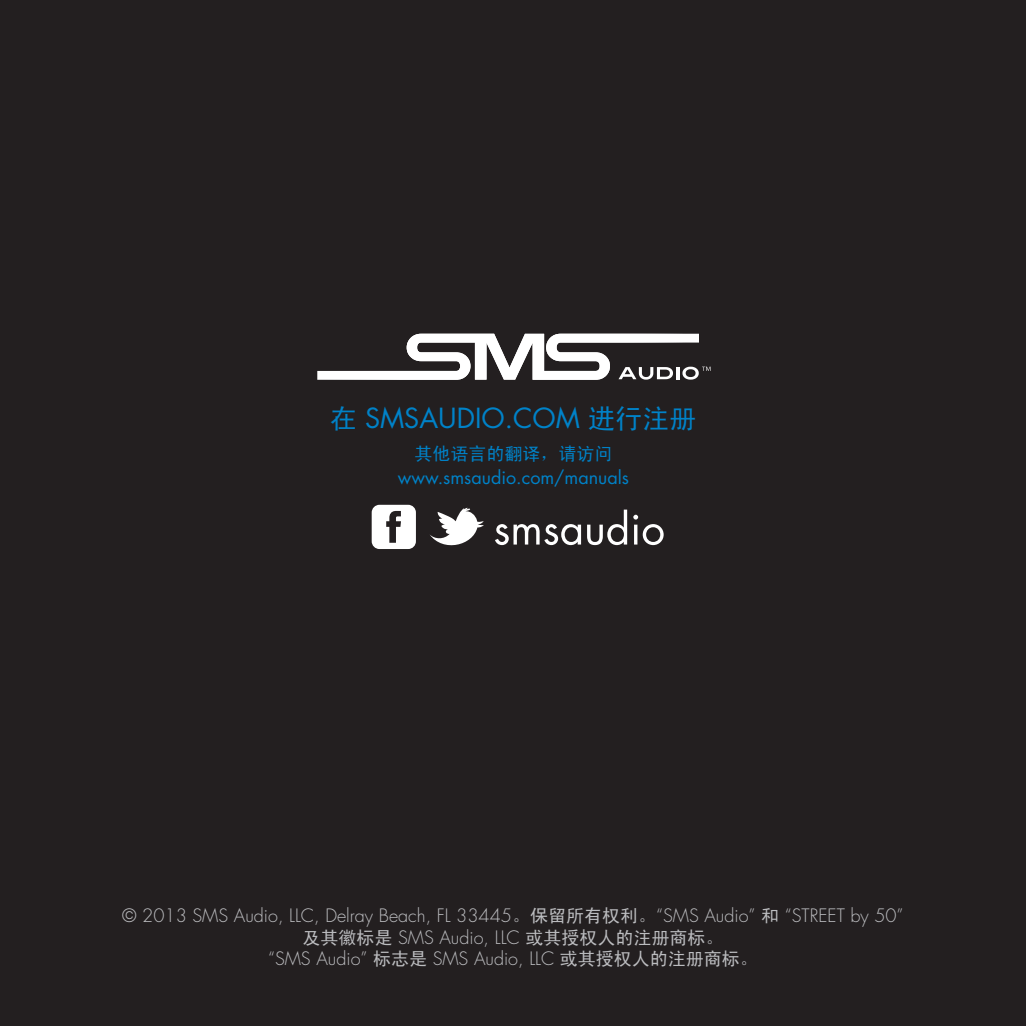
<style>
.page{position:relative;width:1026px;height:1026px;background:#231f20}
.page>*{position:absolute;margin:0;border:0;box-sizing:border-box;transform-origin:0 0}
.t1{font:27px "Futura Std";color:#0082c8}
.t2{font:300 18px/21.6px "Futura Std";color:#bcbdc0;text-align:center}
.t3{font:18px "Futura Std";color:#0082c8}
.t4{font:18px "Sim Hei";color:#0082c8}
.s1{font-family:"Sim Hei"}
.s2{font-family:"Sim Hei";font-weight:400}
</style>
<div class="page">
<svg style="left:317px;top:334px;width:394px;height:46px"></svg>
<svg style="left:372px;top:505px;width:44px;height:44px;background:#dad9d9"></svg>
<svg style="left:495px;top:524px;width:86px;height:21px"></svg>
<svg style="left:587px;top:510px;width:40px;height:35px"></svg>
<svg style="left:633px;top:515px;width:31px;height:30px"></svg>
<svg style="left:430px;top:508px;width:54px;height:38px"></svg>
<p class="t1" style="left:330px;top:401px;width:368px"><span class="s1">在</span> SMSAUDIO.COM <span class="s1">进行注册</span></p>
<p class="t4" style="left:414px;top:444px;width:199px">其他语言的翻译，请访问</p>
<p class="t3" style="left:398px;top:466px;width:233px">www.smsaudio.com/manuals</p>
<p class="t2" style="left:122px;top:905px;width:783px">© 2013 SMS Audio, LLC, Delray Beach, FL 33445<span class="s2">。保留所有权利。</span>“SMS Audio” <span class="s2">和</span> “STREET by 50”<span class="s2">及其徽标是</span> SMS Audio, LLC <span class="s2">或其授权人的注册商标。<br></span>“SMS Audio” <span class="s2">标志是</span> SMS Audio, LLC <span class="s2">或其授权人的注册商标。</span></p>
</div>
